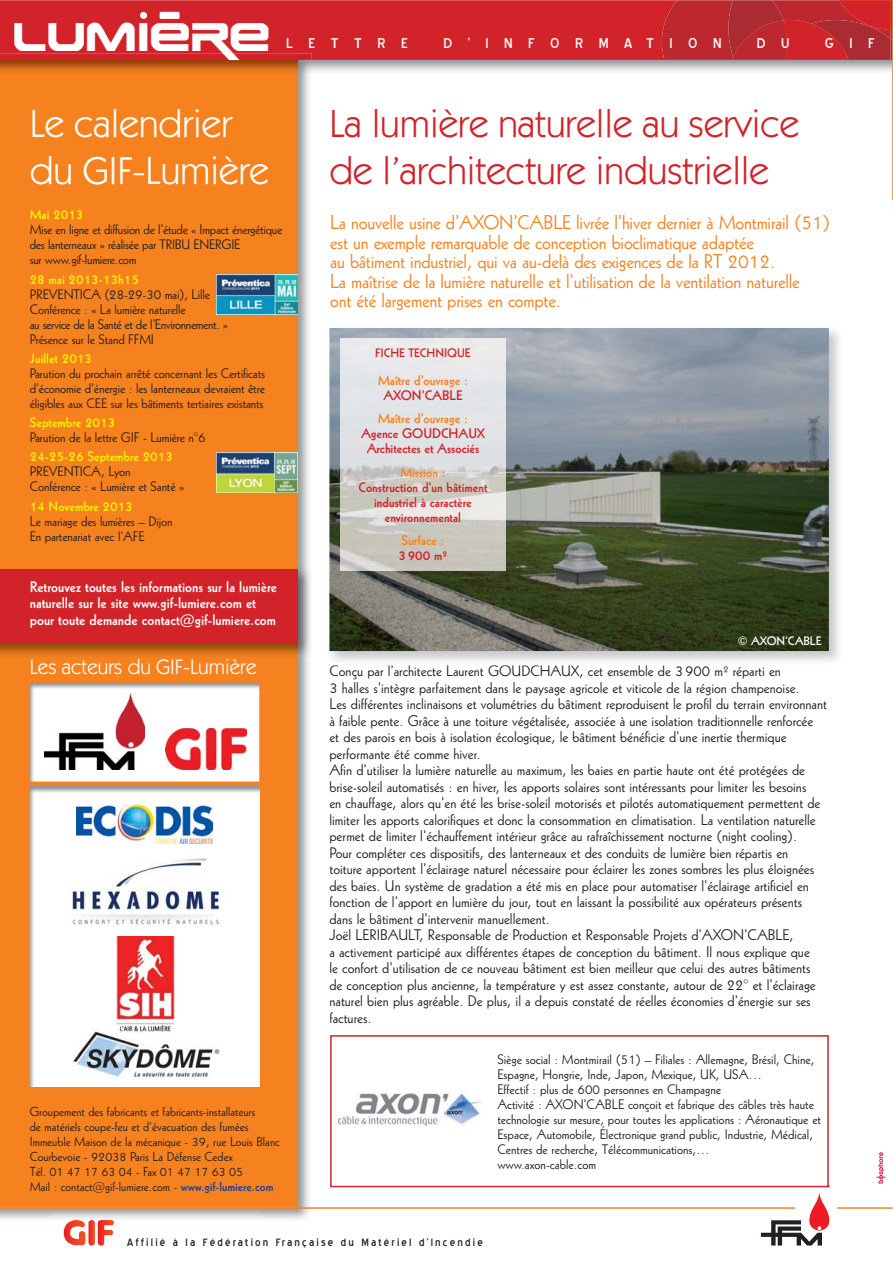
<style>
.page{position:relative;width:893px;height:1263px;background:#fff}
.page>*{position:absolute;margin:0;border:0;box-sizing:border-box;transform-origin:0 0}
.t1{font:39.6px "Earth Normal";color:#fff}
.t2{font:39px/46.8px "Itc Kabel";color:#d2232a}
.t3{font:39px/46.8px "Itc Kabel";color:#fff}
.t4{font:21px "Itc Kabel";color:#fff}
.t5{font:19.5px/19.5px "Geometric 231 BT Roman C";letter-spacing:-.01em;color:#f5821f}
.t6{font:18px "Blue Highway";letter-spacing:.86em;color:#fff}
.t7{font:15px/16.5px "Geometric 231 BT Roman C";color:#231f20}
.t8{font:15px/16.5px "Geometric 231 BT Bold C";color:#fff}
.t9{font:13.5px/15px "Geometric 231 BT Roman C";letter-spacing:-.01em;color:#231f20}
.t10{font:13.5px/15px "Geometric 231 BT Bold C";color:#d2232a;text-align:center}
.t11{font:13.5px "Geometric 231 BT Bold C";color:#fff200}
.t12{font:13.5px "Blue Highway";letter-spacing:.16em;color:#231f20}
.t13{font:13.5px "Geometric 231 BT Bold C";color:#f5821f}
.t14{font:12.75px/15px "Geometric 231 BT Roman C";color:#231f20}
.t15{font:12px "Geometric 231 BT Bold C";color:#d2232a}
.t16{font:12px "Geometric 231 BT Bold C";color:#fff}
.s1{font-family:"Blue Highway";font-size:18px}
.s2{font-family:"Geometric 231 BT Bold C";color:#25408e}
</style>
<div class="page">
<img style="left:298px;top:75px;width:13px;height:562px">
<img style="left:260px;top:637px;width:51px;height:583px">
<div style="left:0;top:56px;width:298px;height:1151px;background:#f5821f"></div>
<div style="left:0;top:569px;width:298px;height:74px;background:#d2232a"></div>
<hr style="left:0;top:1207px;width:795px;height:2px;background:#f5821f">
<hr style="left:837px;top:1207px;width:56px;height:2px;background:#f5821f">
<img style="left:892px;top:75px;width:1px;height:125px">
<svg style="left:0;top:0;width:893px;height:75px;background:#cd4141"></svg>
<img style="left:890px;top:0;width:3px;height:30px">
<svg style="left:98px;top:1220px;width:16px;height:26px"></svg>
<svg style="left:89px;top:1220px;width:6px;height:26px"></svg>
<svg style="left:64px;top:1220px;width:21px;height:25px"></svg>
<svg style="left:761px;top:1193px;width:68px;height:53px"></svg>
<img style="left:30px;top:683px;width:229px;height:99px">
<img style="left:166px;top:728px;width:81px;height:42px">
<img style="left:45px;top:692px;width:100px;height:78px">
<img style="left:30px;top:787px;width:229px;height:299px">
<img style="left:67px;top:1028px;width:153px;height:52px">
<img style="left:77px;top:805px;width:135px;height:38px">
<img style="left:116px;top:935px;width:58px;height:97px">
<img style="left:62px;top:852px;width:167px;height:83px">
<img style="left:217px;top:274px;width:81px;height:40px">
<img style="left:216px;top:452px;width:82px;height:40px">
<svg style="left:876px;top:1152px;width:9px;height:31px"></svg>
<img style="left:329px;top:328px;width:500px;height:323px">
<img style="left:340px;top:338px;width:166px;height:233px">
<svg style="left:330px;top:1035px;width:500px;height:153px"></svg>
<div style="left:333px;top:1085px;width:150px;height:43px;background:#fff"></div>
<img style="left:339px;top:1093px;width:143px;height:33px">
<h1 class="t1" style="left:13px;top:22px;width:397px">LUMIERE <span class="s1">L E T T R E</span></h1>
<p class="t6" style="left:443px;top:35px;width:280px">D’INFORMATION</p>
<p class="t6" style="left:757px;top:35px;width:34px">D U</p>
<p class="t6" style="left:825px;top:35px;width:51px">GIF</p>
<h2 class="t3" style="left:30px;top:103px;width:241px">Le calendrier du GIF-Lumière</h2>
<p class="t11" style="left:30px;top:210px;width:55px">Mai 2013</p>
<p class="t9" style="left:30px;top:223px;width:254px">Mise en ligne et diffusion de l’étude « Impact énergétique des lanterneaux » réalisée par TRIBU ENERGIE<br>sur www.gif-lumiere.com</p>
<p class="t11" style="left:30px;top:274px;width:111px">28 mai 2013-13h15</p>
<p class="t9" style="left:30px;top:287px;width:200px">PREVENTICA (28-29-30 mai), Lille Conférence : « La lumière naturelle<br>au service de la Santé et de l’Environnement. » Présence sur le Stand FFMI</p>
<p class="t11" style="left:30px;top:353px;width:64px">Juillet 2013</p>
<p class="t9" style="left:30px;top:367px;width:237px;text-align:justify">Parution du prochain arrêté concernant les Certificats d’économie d’énergie : les lanterneaux devraient être éligibles aux CEE sur les bâtiments tertiaires existants</p>
<p class="t11" style="left:30px;top:417px;width:87px">Septembre 2013</p>
<p class="t9" style="left:30px;top:431px;width:177px">Parution de la lettre GIF - Lumière n°6</p>
<p class="t11" style="left:30px;top:452px;width:145px">24-25-26 Septembre 2013</p>
<p class="t9" style="left:30px;top:465px;width:156px">PREVENTICA, Lyon<br>Conférence : « Lumière et Santé »</p>
<p class="t11" style="left:30px;top:501px;width:105px">14 Novembre 2013</p>
<p class="t9" style="left:30px;top:514px;width:144px">Le mariage des lumières – Dijon<br>En partenariat avec l’AFE</p>
<p class="t8" style="left:30px;top:579px;width:249px">Retrouvez toutes les informations sur la lumière naturelle sur le site www.gif-lumiere.com et pour toute demande contact@gif-lumiere.com</p>
<h3 class="t4" style="left:30px;top:658px;width:228px">Les acteurs du GIF-Lumière</h3>
<p class="t14" style="left:30px;top:1105px;width:251px">Groupement des fabricants et fabricants-installateurs<br>de matériels coupe-feu et d’évacuation des fumées Immeuble Maison de la mécanique - 39, rue Louis Blanc Courbevoie - 92038 Paris La Défense Cedex<br>Tél. 01 47 17 63 04 - Fax 01 47 17 63 05<br>Mail : contact@gif-lumiere.com - <span class="s2">www.gif-lumiere.com</span></p>
<h2 class="t2" style="left:329px;top:103px;width:471px">La lumière naturelle au service de l’architecture industrielle</h2>
<p class="t5" style="left:330px;top:214px;width:501px">La nouvelle usine d’AXON’CABLE livrée l’hiver dernier à Montmirail (51) est un exemple remarquable de conception bioclimatique adaptée<br>au bâtiment industriel, qui va au-delà des exigences de la RT 2012.<br>La maîtrise de la lumière naturelle et l’utilisation de la ventilation naturelle<br>ont été largement prises en compte.</p>
<p class="t15" style="left:375px;top:348px;width:97px">FICHE TECHNIQUE</p>
<p class="t13" style="left:378px;top:375px;width:91px">Maître d’ouvrage :</p>
<p class="t10" style="left:383px;top:389px;width:81px">AXON’CABLE</p>
<p class="t13" style="left:378px;top:414px;width:91px">Maître d’ouvrage :</p>
<p class="t10" style="left:361px;top:427px;width:125px">Agence GOUDCHAUX<br>Architectes et Associés</p>
<p class="t13" style="left:400px;top:467px;width:47px">Mission :</p>
<p class="t10" style="left:358px;top:481px;width:131px">Construction d’un bâtiment industriel à caractère environnemental</p>
<p class="t13" style="left:402px;top:536px;width:44px">Surface :</p>
<p class="t10" style="left:398px;top:549px;width:50px">3 900 m²</p>
<p class="t16" style="left:738px;top:636px;width:85px">© AXON’CABLE</p>
<p class="t7" style="left:329px;top:664px;width:499px">Conçu par l’architecte Laurent GOUDCHAUX, cet ensemble de 3 900 m² réparti en<br>3 halles s’intègre parfaitement dans le paysage agricole et viticole de la région champenoise.<br>Les différentes inclinaisons et volumétries du bâtiment reproduisent le profil du terrain environnant à faible pente. Grâce à une toiture végétalisée, associée à une isolation traditionnelle renforcée<br>et des parois en bois à isolation écologique, le bâtiment bénéficie d’une inertie thermique performante été comme hiver.<br>Afin d’utiliser la lumière naturelle au maximum, les baies en partie haute ont été protégées de brise-soleil automatisés : en hiver, les apports solaires sont intéressants pour limiter les besoins<br>en chauffage, alors qu’en été les brise-soleil motorisés et pilotés automatiquement permettent de limiter les apports calorifiques et donc la consommation en climatisation. La ventilation naturelle permet de limiter l’échauffement intérieur grâce au rafraîchissement nocturne (night cooling).<br>Pour compléter ces dispositifs, des lanterneaux et des conduits de lumière bien répartis en<br>toiture apportent l’éclairage naturel nécessaire pour éclairer les zones sombres les plus éloignées des baies. Un système de gradation a été mis en place pour automatiser l’éclairage artificiel en fonction de l’apport en lumière du jour, tout en laissant la possibilité aux opérateurs présents dans le bâtiment d’intervenir manuellement.<br>Joël LERIBAULT, Responsable de Production et Responsable Projets d’AXON’CABLE,<br>a activement participé aux différentes étapes de conception du bâtiment. Il nous explique que<br>le confort d’utilisation de ce nouveau bâtiment est bien meilleur que celui des autres bâtiments de conception plus ancienne, la température y est assez constante, autour de 22° et l’éclairage naturel bien plus agréable. De plus, il a depuis constaté de réelles économies d’énergie sur ses factures.</p>
<p class="t9" style="left:497px;top:1053px;width:325px">Siège social : Montmirail (51) – Filiales : Allemagne, Brésil, Chine, Espagne, Hongrie, Inde, Japon, Mexique, UK, USA…<br>Effectif : plus de 600 personnes en Champagne<br>Activité : AXON’CABLE conçoit et fabrique des câbles très haute technologie sur mesure, pour toutes les applications : Aéronautique et Espace, Automobile, Électronique grand public, Industrie, Médical, Centres de recherche, Télécommunications,…<br>www.axon-cable.com</p>
<p class="t12" style="left:127px;top:1236px;width:357px">Affilié à la Fédération Française du Matériel d’Incendie</p>
</div>
